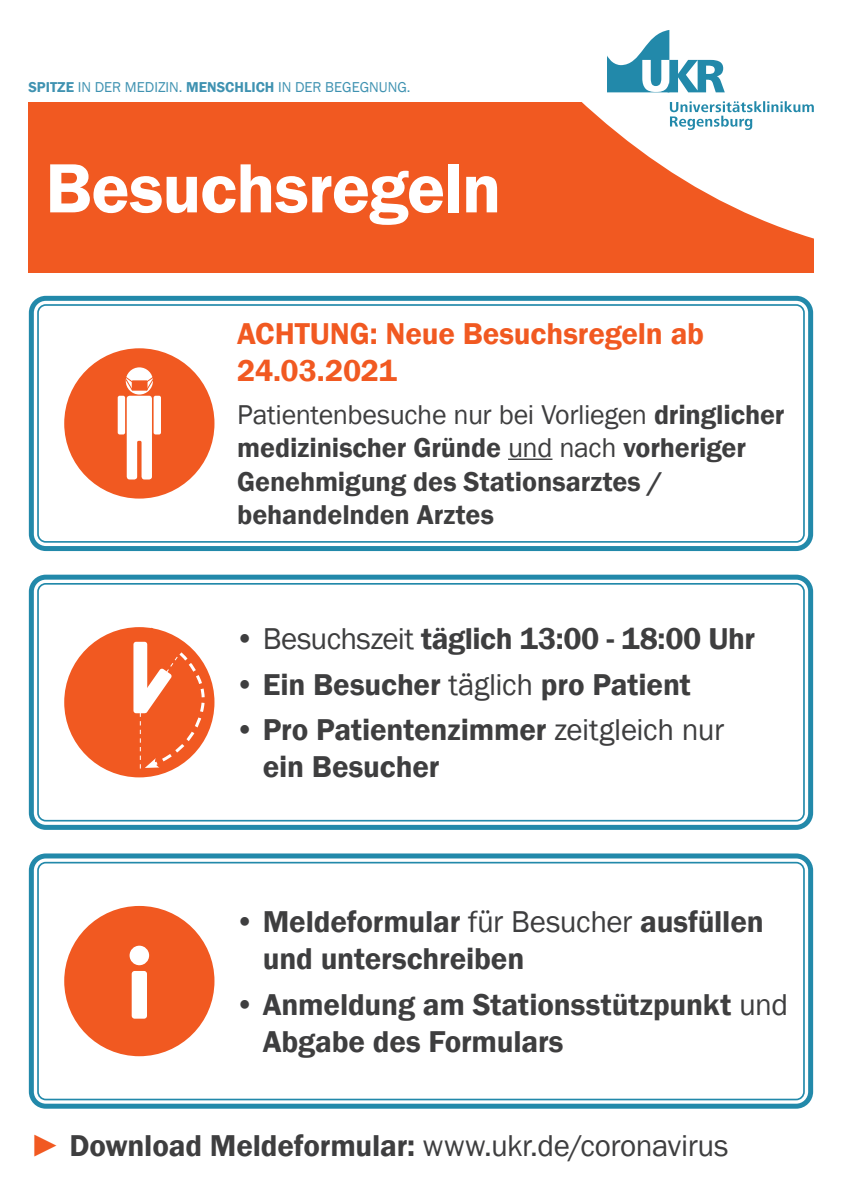
<style>
.page{position:relative;width:842px;height:1191px;background:#fff}
.page>*{position:absolute;margin:0;border:0;box-sizing:border-box;transform-origin:0 0}
.Cover_Thema{font:600 72px "Franklin Gothic";letter-spacing:-.015em;color:#fff}
.t1{font:600 31px/37.2px "Franklin Gothic";letter-spacing:-.005em;color:#3e3e3f}
.t2{font:600 31px/37.2px "Franklin Gothic";letter-spacing:-.005em;color:#f15921}
.t3{font:600 28px/33.6px "Franklin Gothic";letter-spacing:-.005em;color:#3e3e3f}
.t4{font:14.7px "Franklin Gothic";color:#3f92b1}
.s1{font-weight:600}
.s2{font-weight:400}
.s3{color:#f15921}
</style>
<div class="page">
<div style="left:28px;top:102px;width:786px;height:170px;background:#f15921"></div>
<svg style="left:582px;top:92px;width:232px;height:147px;fill:#fff"></svg>
<svg style="left:670px;top:101px;width:144px;height:29px;background:#cae2ea"></svg>
<svg style="left:607px;top:30px;width:118px;height:62px"></svg>
<div style="left:29px;top:853px;width:784px;height:255px;border:5px solid #2289aa;border-radius:14px"></div>
<div style="left:37px;top:861px;width:768px;height:239px;border:2px solid #2289aa;border-radius:8px"></div>
<div style="left:64px;top:906px;width:150px;height:150px;background:#f15921;border-radius:50%"></div>
<div style="left:130px;top:945px;width:19px;height:20px;background:#fff;border-radius:50%"></div>
<div style="left:132px;top:971px;width:15px;height:47px;background:#fff;border-radius:3px"></div>
<hr style="left:508px;top:458px;width:44px;height:2px;background:#3e3e3f">
<div style="left:29px;top:296px;width:784px;height:255px;border:5px solid #2289aa;border-radius:14px"></div>
<div style="left:37px;top:304px;width:768px;height:239px;border:2px solid #2289aa;border-radius:8px"></div>
<div style="left:64px;top:348px;width:150px;height:150px;background:#f15921;border-radius:50%"></div>
<div style="left:126px;top:367px;width:27px;height:27px;background:#fff;border-radius:50%"></div>
<div style="left:154px;top:396px;width:7px;height:38px;background:#fff;border-radius:2px"></div>
<svg style="left:127px;top:396px;width:25px;height:83px;background:#fdf1ec"></svg>
<div style="left:118px;top:396px;width:7px;height:38px;background:#fff;border-radius:2px"></div>
<div style="left:132px;top:380px;width:16px;height:11px;background:#f15921"></div>
<svg style="left:146px;top:377px;width:7px;height:13px"></svg>
<svg style="left:126px;top:377px;width:7px;height:13px"></svg>
<div style="left:29px;top:574px;width:784px;height:256px;border:5px solid #2289aa;border-radius:14px"></div>
<div style="left:37px;top:583px;width:768px;height:238px;border:2px solid #2289aa;border-radius:8px"></div>
<div style="left:64px;top:627px;width:150px;height:150px;background:#f15921;border-radius:50%"></div>
<div style="left:133px;top:642px;width:14px;height:71px;background:#fff;border-radius:3px"></div>
<svg style="left:135px;top:627px;width:71px;height:141px"></svg>
<p class="t4" style="left:28px;top:78px;width:384px"><span class="s1">SPITZE</span> IN DER MEDIZIN. <span class="s1">MENSCHLICH</span> IN DER BEGEGNUNG.</p>
<p class="Cover_Thema" style="left:45px;top:144px;width:458px">Besuchsregeln</p>
<p class="t2" style="left:237px;top:316px;width:468px">ACHTUNG: Neue Besuchsregeln ab<br>24.03.2021</p>
<p class="t3" style="left:237px;top:398px;width:549px"><span class="s2">Patientenbesuche nur bei Vorliegen</span> dringlicher medizinischer Gründe <span class="s2">und nach</span> vorheriger Genehmigung des Stationsarztes / behandelnden Arztes</p>
<p class="t1" style="left:234px;top:620px;width:522px"><span class="s2">• Besuchszeit</span> täglich 13:00 - 18:00 Uhr</p>
<p class="t1" style="left:234px;top:666px;width:458px">• Ein Besucher <span class="s2">täglich</span> pro Patient</p>
<p class="t1" style="left:263px;top:711px;width:463px;text-indent:-28px">• Pro Patientenzimmer <span class="s2">zeitgleich nur </span>ein Besucher</p>
<p class="t1" style="left:263px;top:903px;width:502px;text-indent:-28px"><span class="s2">•</span> Meldeformular <span class="s2">für Besucher</span> ausfüllen und unterschreiben</p>
<p class="t1" style="left:263px;top:986px;width:527px;text-indent:-28px"><span class="s2">•</span> Anmeldung am Stationsstützpunkt <span class="s2">und<br></span>Abgabe des Formulars</p>
<p class="t1" style="left:30px;top:1127px;width:700px"><span class="s3">►</span> Download Meldeformular: <span class="s2">www.ukr.de/coronavirus</span></p>
</div>
